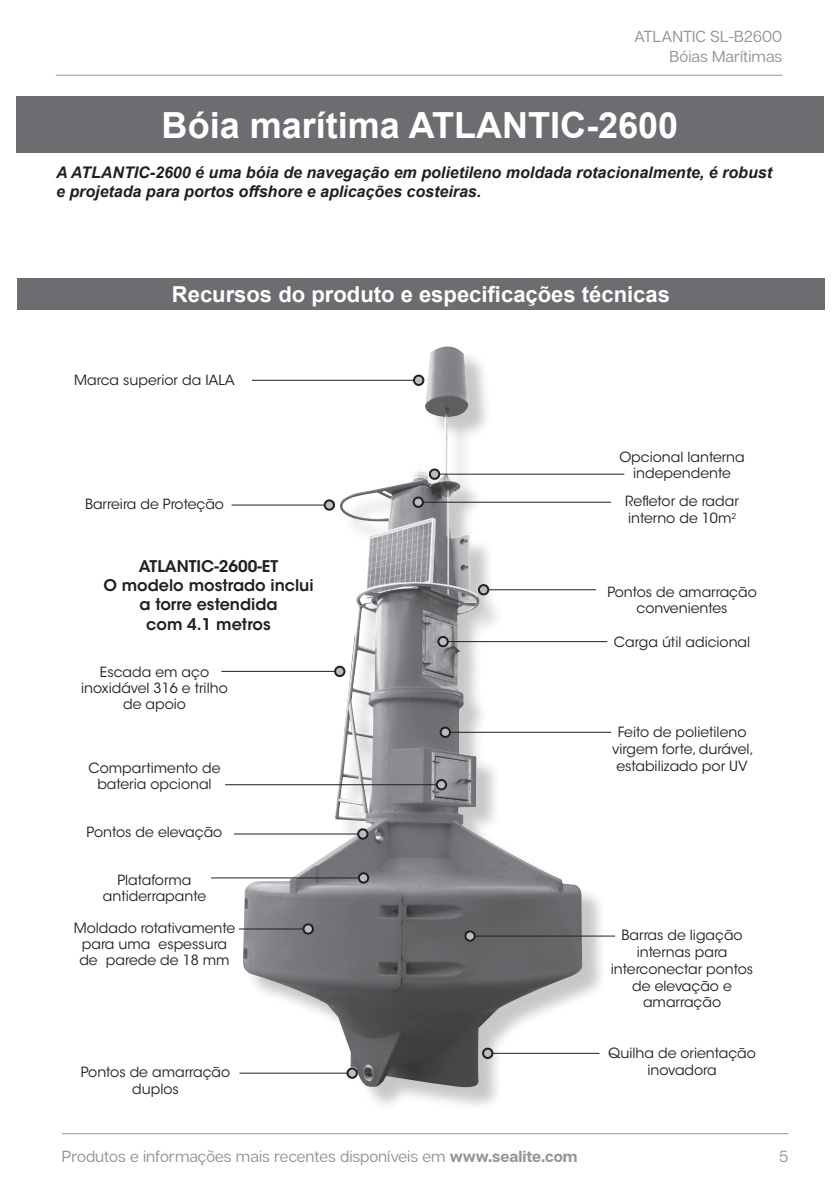
<style>
.page{position:relative;width:840px;height:1191px;background:#fff}
.page>*{position:absolute;margin:0;border:0;box-sizing:border-box;transform-origin:0 0}
.t1{font:700 36px "Arial";color:#fff}
.t2{font:700 22px "Arial";color:#fff}
.t3{font:italic 700 16px/19.2px "Arial";color:#231f20}
.t4{font:16px/19.2px "Articulat C Fv 2 Text";color:#939598;text-align:right}
.t5{font:600 16px/19.2px "ITC Avant Garde Std";color:#231f20;text-align:center}
.t6{font:14px/16.8px "ITC Avant Garde Std";color:#231f20;text-align:center}
.s1{font-family:"Articulat C Fv 2";font-weight:700}
</style>
<div class="page">
<hr style="left:56px;top:75px;width:725px;height:1px;background:#939598">
<hr style="left:62px;top:1133px;width:726px;height:1px;background:#939598">
<div style="left:17px;top:279px;width:807px;height:31px;background:#6c6d70"></div>
<div style="left:246px;top:350px;width:360px;height:762px;background:#231f20;opacity:.25"></div>
<img style="left:242px;top:346px;width:340px;height:742px">
<hr style="left:487px;top:1052px;width:112px;height:1px;background:#231f20">
<div style="left:483px;top:1048px;width:9px;height:10px;background:#bcbdc0;border-radius:50%"></div>
<div style="left:482px;top:1047px;width:11px;height:12px;border:2px solid #231f20;border-radius:50%"></div>
<hr style="left:434px;top:473px;width:190px;height:1px;background:#231f20">
<svg style="left:429px;top:469px;width:10px;height:10px"></svg>
<div style="left:428px;top:468px;width:12px;height:12px;border:2px solid #231f20;border-radius:50%"></div>
<hr style="left:418px;top:502px;width:192px;height:1px;background:#231f20">
<div style="left:413px;top:497px;width:9px;height:10px;background:#bcbdc0;border-radius:50%"></div>
<div style="left:412px;top:496px;width:11px;height:12px;border:2px solid #231f20;border-radius:50%"></div>
<hr style="left:483px;top:589px;width:112px;height:1px;background:#231f20">
<div style="left:478px;top:585px;width:10px;height:9px;background:#bcbdc0;border-radius:50%"></div>
<div style="left:477px;top:584px;width:12px;height:11px;border:2px solid #231f20;border-radius:50%"></div>
<hr style="left:442px;top:641px;width:165px;height:1px;background:#231f20">
<div style="left:438px;top:637px;width:9px;height:9px;background:#bcbdc0;border-radius:50%"></div>
<div style="left:437px;top:636px;width:11px;height:11px;border:2px solid #231f20;border-radius:50%"></div>
<hr style="left:445px;top:732px;width:165px;height:1px;background:#231f20">
<div style="left:440px;top:727px;width:9px;height:10px;background:#bcbdc0;border-radius:50%"></div>
<div style="left:439px;top:726px;width:11px;height:12px;border:2px solid #231f20;border-radius:50%"></div>
<hr style="left:252px;top:380px;width:166px;height:1px;background:#231f20">
<div style="left:414px;top:375px;width:9px;height:10px;background:#bcbdc0;border-radius:50%"></div>
<div style="left:413px;top:374px;width:11px;height:12px;border:2px solid #231f20;border-radius:50%"></div>
<hr style="left:231px;top:504px;width:98px;height:1px;background:#231f20">
<svg style="left:324px;top:500px;width:10px;height:10px"></svg>
<div style="left:323px;top:499px;width:12px;height:12px;border:2px solid #231f20;border-radius:50%"></div>
<hr style="left:469px;top:935px;width:145px;height:1px;background:#231f20">
<div style="left:465px;top:931px;width:9px;height:9px;background:#bcbdc0;border-radius:50%"></div>
<div style="left:464px;top:930px;width:11px;height:11px;border:2px solid #231f20;border-radius:50%"></div>
<hr style="left:211px;top:877px;width:152px;height:1px;background:#231f20">
<div style="left:358px;top:873px;width:10px;height:9px;background:#bcbdc0;border-radius:50%"></div>
<div style="left:357px;top:872px;width:12px;height:11px;border:2px solid #231f20;border-radius:50%"></div>
<hr style="left:239px;top:928px;width:69px;height:1px;background:#231f20">
<div style="left:303px;top:924px;width:10px;height:9px;background:#bcbdc0;border-radius:50%"></div>
<div style="left:302px;top:923px;width:12px;height:11px;border:2px solid #231f20;border-radius:50%"></div>
<hr style="left:225px;top:784px;width:216px;height:1px;background:#231f20">
<div style="left:436px;top:780px;width:10px;height:9px;background:#bcbdc0;border-radius:50%"></div>
<div style="left:435px;top:779px;width:12px;height:11px;border:2px solid #231f20;border-radius:50%"></div>
<hr style="left:239px;top:1072px;width:113px;height:1px;background:#231f20">
<div style="left:347px;top:1068px;width:9px;height:9px;background:#bcbdc0;border-radius:50%"></div>
<div style="left:346px;top:1067px;width:11px;height:11px;border:2px solid #231f20;border-radius:50%"></div>
<hr style="left:221px;top:671px;width:119px;height:1px;background:#231f20">
<div style="left:335px;top:666px;width:9px;height:10px;background:#bcbdc0;border-radius:50%"></div>
<div style="left:334px;top:665px;width:11px;height:12px;border:2px solid #231f20;border-radius:50%"></div>
<hr style="left:234px;top:833px;width:129px;height:1px;background:#231f20">
<div style="left:358px;top:829px;width:9px;height:9px;background:#bcbdc0;border-radius:50%"></div>
<div style="left:357px;top:828px;width:11px;height:11px;border:2px solid #231f20;border-radius:50%"></div>
<div style="left:16px;top:96px;width:807px;height:57px;background:#6c6d70"></div>
<p class="t4" style="left:634px;top:27px;width:149px">ATLANTIC SL-B2600<br>Bóias Marítimas</p>
<p class="t1" style="left:161px;top:100px;width:518px">Bóia marítima ATLANTIC-2600</p>
<p class="t3" style="left:56px;top:163px;width:717px">A ATLANTIC-2600 é uma bóia de navegação em polietileno moldada rotacionalmente, é robust e projetada para portos offshore e aplicações costeiras.</p>
<p class="t2" style="left:172px;top:279px;width:499px">Recursos do produto e especificações técnicas</p>
<p class="t6" style="left:74px;top:372px;width:162px">Marca superior da IALA</p>
<p class="t6" style="left:85px;top:495px;width:140px">Barreira de Proteção</p>
<p class="t5" style="left:139px;top:556px;width:141px">ATLANTIC-2600-ET</p>
<p class="t5" style="left:103px;top:576px;width:212px">O modelo mostrado inclui a torre estendida</p>
<p class="t5" style="left:146px;top:614px;width:126px">com 4.1 metros</p>
<p class="t6" style="left:81px;top:664px;width:148px;line-height:16px">Escada em aço inoxidável 316 e trilho de apoio</p>
<p class="t6" style="left:88px;top:760px;width:133px;line-height:16px">Compartimento de bateria opcional</p>
<p class="t6" style="left:87px;top:823px;width:137px">Pontos de elevação</p>
<p class="t6" style="left:103px;top:872px;width:105px;line-height:16px">Plataforma antiderrapante</p>
<p class="t6" style="left:74px;top:920px;width:163px;line-height:16px">Moldado rotativamente para uma espessura de parede de 18 mm</p>
<p class="t6" style="left:81px;top:1063px;width:151px">Pontos de amarração duplos</p>
<p class="t6" style="left:619px;top:448px;width:127px">Opcional lanterna independente</p>
<p class="t6" style="left:625px;top:493px;width:115px;text-align:left">Refletor de radar interno de 10m<sup>2</sup></p>
<p class="t6" style="left:607px;top:583px;width:151px">Pontos de amarração convenientes</p>
<p class="t6" style="left:613px;top:633px;width:138px">Carga útil adicional</p>
<p class="t6" style="left:611px;top:724px;width:143px">Feito de polietileno virgem forte, durável, estabilizado por UV</p>
<p class="t6" style="left:610px;top:927px;width:144px">Barras de ligação internas para interconectar pontos de elevação e amarração</p>
<p class="t6" style="left:608px;top:1044px;width:149px">Quilha de orientação inovadora</p>
<p class="t4" style="left:62px;top:1146px;width:517px">Produtos e informações mais recentes disponíveis em <span class="s1">www.sealite.com</span></p>
<p class="t4" style="left:778px;top:1146px;width:11px">5</p>
</div>
